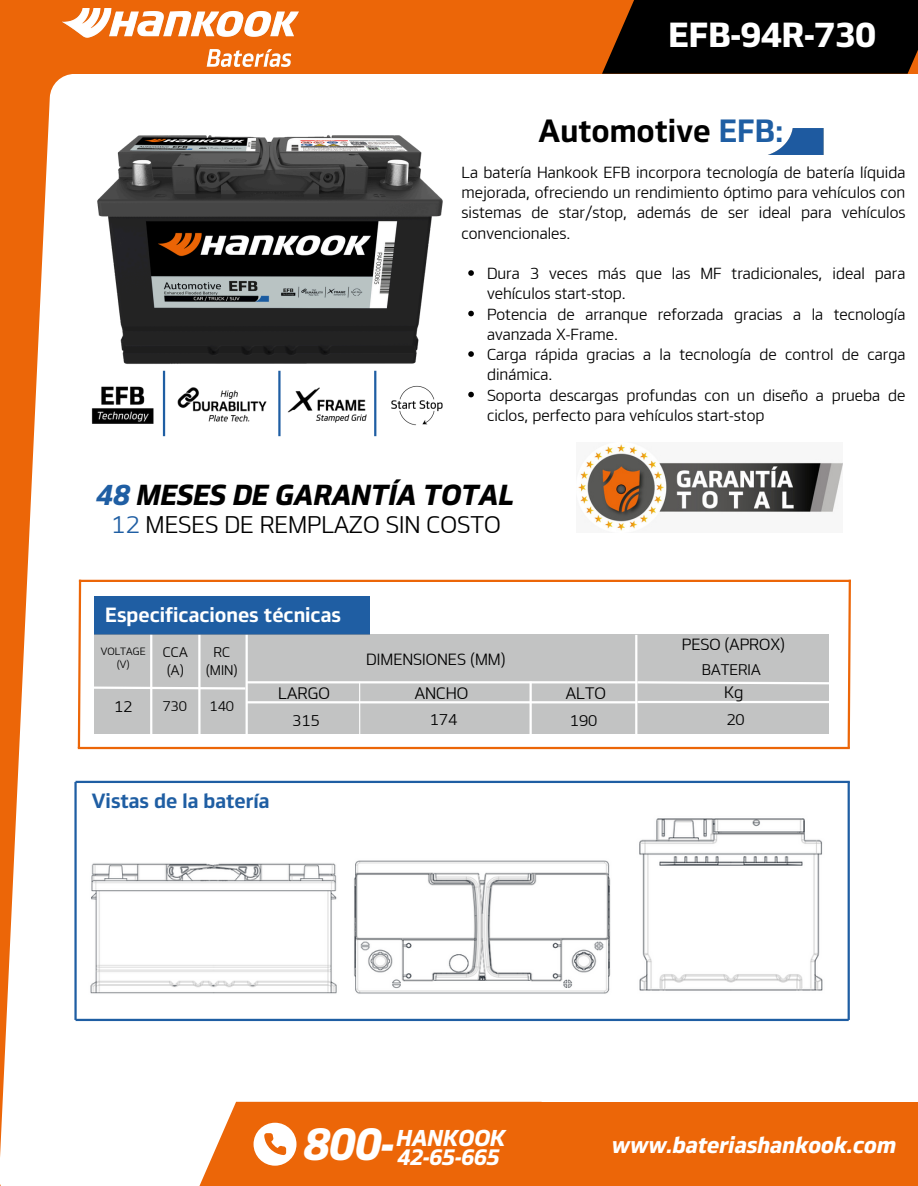
<style>
.page{position:relative;width:918px;height:1186px;background:#ec6608}
.page>*{position:absolute;margin:0;border:0;box-sizing:border-box;transform-origin:0 0}
.t1{font:italic 42.3px "Hankook TTF Bold";color:#fff}
.t2{font:32.4px "Hankook TTF Bold";color:#fff}
.t3{font:30px "Hankook TTF Semibold";color:#000}
.t4{font:italic 27px "Hankook TTF Bold";color:#000}
.t5{font:22.5px "Hankook TTF Regular";color:#000}
.t6{font:italic 21.45px "Hankook TTF Bold";color:#fff}
.t7{font:italic 21px "Hankook TTF Bold";color:#fff}
.t8{font:19.2px "Hankook TTF Semibold";color:#fff}
.t9{font:19.2px "Hankook TTF Semibold";color:#1f5ea3}
.t10{font:15.6px "Hankook TTF Regular";color:#000}
.t11{font:15.15px "Hankook TTF Regular";color:#000}
.t12{font:15px/20.2px "Hankook TTF Regular";color:#000}
.t13{font:14.55px "Hankook TTF Regular";color:#000}
.t14{font:14.4px "Hankook TTF Regular";color:#000}
.t15{font:13.05px "Hankook TTF Regular";color:#000}
.t16{font:9.9px "Hankook TTF Regular";color:#000}
.s1{color:#1f5ea3}
</style>
<div class="page">
<div style="left:0;top:74px;width:918px;height:1112px;background:#fff"></div>
<div style="left:486px;top:106px;width:383px;height:258px;background:#fff"></div>
<div style="left:94px;top:596px;width:276px;height:39px;background:#1f5ea3"></div>
<div style="left:94px;top:635px;width:735px;height:99px;background:#c2c3c3"></div>
<hr style="left:150px;top:635px;width:2px;height:99px;background:#fff">
<hr style="left:198px;top:635px;width:3px;height:99px;background:#fff">
<hr style="left:78px;top:747px;width:772px;height:2px;background:#ec6608">
<svg style="left:77px;top:577px;width:5px;height:173px"></svg>
<hr style="left:79px;top:580px;width:772px;height:2px;background:#ec6608">
<svg style="left:846px;top:577px;width:6px;height:173px"></svg>
<hr style="left:635px;top:635px;width:2px;height:99px;background:#fff">
<hr style="left:247px;top:681px;width:389px;height:2px;background:#fff">
<hr style="left:530px;top:681px;width:2px;height:57px;background:#fff">
<hr style="left:247px;top:701px;width:389px;height:2px;background:#fff">
<hr style="left:359px;top:681px;width:1px;height:56px;background:#fff">
<svg style="left:635px;top:680px;width:198px;height:5px"></svg>
<hr style="left:637px;top:701px;width:195px;height:2px;background:#fff">
<hr style="left:76px;top:781px;width:774px;height:2px;background:#1f5ea3">
<hr style="left:74px;top:782px;width:3px;height:238px;background:#1f5ea3">
<hr style="left:848px;top:782px;width:2px;height:238px;background:#1f5ea3">
<hr style="left:76px;top:1019px;width:773px;height:2px;background:#1f5ea3">
<div style="left:306px;top:1102px;width:612px;height:84px;background:#ec6608"></div>
<svg style="left:91px;top:685px;width:155px;height:6px"></svg>
<svg style="left:602px;top:0;width:316px;height:74px;background:#0e0600"></svg>
<hr style="left:246px;top:635px;width:2px;height:99px;background:#fff">
<img style="left:576px;top:442px;width:267px;height:90px">
<img style="left:352px;top:857px;width:259px;height:137px">
<img style="left:88px;top:860px;width:251px;height:135px">
<img style="left:634px;top:812px;width:194px;height:183px">
<hr style="left:163px;top:371px;width:2px;height:65px;background:#1f5ea3">
<hr style="left:278px;top:371px;width:3px;height:65px;background:#1f5ea3">
<hr style="left:374px;top:371px;width:2px;height:65px;background:#1f5ea3">
<img style="left:86px;top:379px;width:75px;height:49px">
<img style="left:174px;top:379px;width:100px;height:49px">
<img style="left:287px;top:380px;width:88px;height:47px">
<img style="left:387px;top:377px;width:62px;height:53px">
<img style="left:94px;top:121px;width:351px;height:258px">
<img style="left:768px;top:128px;width:55px;height:27px">
<svg style="left:468px;top:270px;width:6px;height:6px"></svg>
<svg style="left:468px;top:311px;width:6px;height:5px"></svg>
<svg style="left:468px;top:351px;width:6px;height:6px"></svg>
<svg style="left:468px;top:392px;width:6px;height:5px"></svg>
<svg style="left:185px;top:1102px;width:121px;height:84px"></svg>
<img style="left:62px;top:9px;width:237px;height:57px">
<h4 class="t2" style="left:669px;top:10px;width:209px">EFB-94R-730</h4>
<h5 class="t3" style="left:539px;top:108px;width:247px">Automotive <span class="s1">EFB:</span></h5>
<p class="t12" style="left:462px;top:161px;width:445px;text-align:justify">La batería Hankook EFB incorpora tecnología de batería líquida mejorada, ofreciendo un rendimiento óptimo para vehículos con sistemas de star/stop, además de ser ideal para vehículos convencionales.</p>
<p class="t12" style="left:487px;top:263px;width:420px">Dura 3 veces más que las MF tradicionales, ideal para vehículos start-stop.</p>
<p class="t12" style="left:487px;top:303px;width:420px">Potencia de arranque reforzada gracias a la tecnología avanzada X-Frame.</p>
<p class="t12" style="left:487px;top:344px;width:420px">Carga rápida gracias a la tecnología de control de carga dinámica.</p>
<p class="t12" style="left:487px;top:384px;width:420px">Soporta descargas profundas con un diseño a prueba de ciclos, perfecto para vehículos start-stop</p>
<p class="t4" style="left:97px;top:474px;width:419px"><span class="s1">48</span> MESES DE GARANTÍA TOTAL</p>
<p class="t5" style="left:111px;top:507px;width:391px"><span class="s1">12</span> MESES DE REMPLAZO SIN COSTO</p>
<p class="t8" style="left:105px;top:599px;width:237px">Especificaciones técnicas</p>
<p class="t16" style="left:101px;top:644px;width:46px">VOLTAGE</p>
<p class="t16" style="left:117px;top:657px;width:15px">(V)</p>
<p class="t11" style="left:682px;top:632px;width:105px">PESO (APROX)</p>
<p class="t14" style="left:702px;top:658px;width:60px">BATERIA</p>
<p class="t15" style="left:163px;top:642px;width:26px">CCA</p>
<p class="t15" style="left:167px;top:660px;width:19px">(A)</p>
<p class="t15" style="left:213px;top:642px;width:18px">RC</p>
<p class="t15" style="left:206px;top:660px;width:34px">(MIN)</p>
<p class="t15" style="left:210px;top:696px;width:26px">140</p>
<p class="t11" style="left:366px;top:647px;width:141px">DIMENSIONES (MM)</p>
<p class="t10" style="left:724px;top:680px;width:21px">Kg</p>
<p class="t10" style="left:278px;top:681px;width:53px">LARGO</p>
<p class="t10" style="left:415px;top:681px;width:55px">ANCHO</p>
<p class="t10" style="left:566px;top:681px;width:42px">ALTO</p>
<p class="t13" style="left:114px;top:695px;width:20px">12</p>
<p class="t15" style="left:162px;top:696px;width:26px">730</p>
<p class="t13" style="left:292px;top:709px;width:29px">315</p>
<p class="t13" style="left:430px;top:708px;width:29px">174</p>
<p class="t13" style="left:570px;top:709px;width:29px">190</p>
<p class="t13" style="left:726px;top:708px;width:20px">20</p>
<p class="t9" style="left:92px;top:785px;width:179px">Vistas de la batería</p>
<p class="t1" style="left:304px;top:1111px;width:92px">800-</p>
<p class="t6" style="left:397px;top:1121px;width:111px">HANKOOK</p>
<p class="t6" style="left:612px;top:1128px;width:286px">www.bateriashankook.com</p>
<p class="t7" style="left:398px;top:1140px;width:104px">42-65-665</p>
</div>
